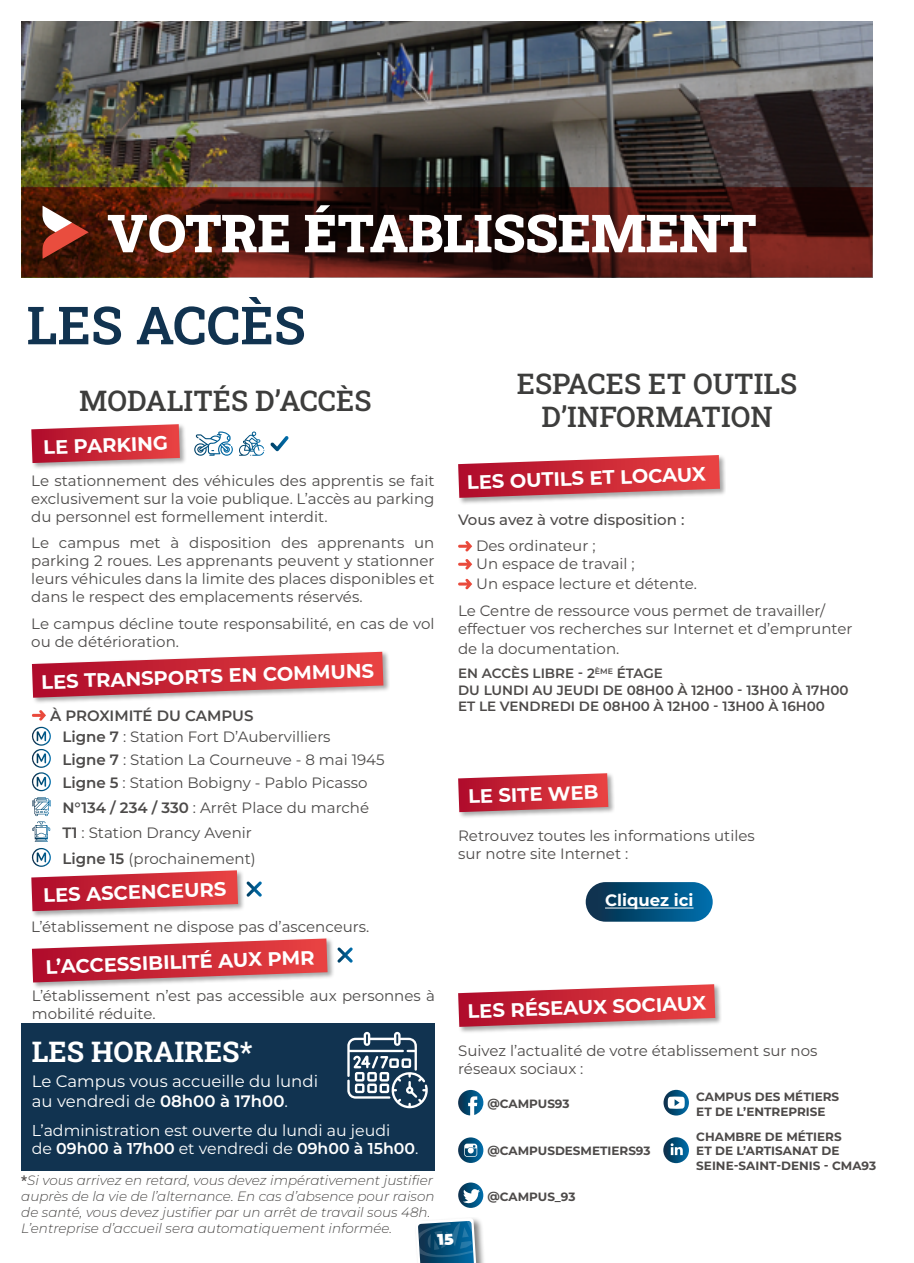
<style>
.page{position:relative;width:914px;height:1263px;background:#fff}
.page>*{position:absolute;margin:0;border:0;box-sizing:border-box;transform-origin:0 0}
.t1{font:52.5px "Roboto Slab";color:#113350}
.t2{font:28.5px/33px "Roboto Slab";color:#3d3d3c;text-align:center}
.t3{font:28.5px "Roboto Slab";color:#fff}
.t4{font:700 19.5px "Montserrat";color:#fff}
.t5{font:16.5px/19.8px "Montserrat";color:#fff}
.t6{font:700 16.5px "Montserrat";color:#fff}
.t7{font:15.75px/18.9px "Montserrat";color:#fff}
.t8{font:15px/18px "Montserrat";color:#4c4a49}
.t9{font:15px/18px "Montserrat";color:#4d4a49}
.t10{font:500 15px "Montserrat";color:#4d4a49}
.t11{font:italic 100 13.5px/16.2px "Montserrat";color:#4c4a49}
.t12{font:600 13.5px/16.2px "Montserrat";color:#4d4a49}
.t13{font:700 12px/14.4px "Montserrat";color:#4d4a49}
.s1{font-weight:600}
.s2{font-family:"Roboto Slab";font-weight:400;font-style:normal;color:#4d4a49}
</style>
<div class="page">
<img style="left:21px;top:21px;width:851px;height:166px">
<div style="left:414px;top:1217px;width:73px;height:46px;background:#000;opacity:.5"></div>
<svg style="left:21px;top:187px;width:851px;height:90px;background:#4a160f"></svg>
<svg style="left:42px;top:206px;width:47px;height:53px;background:#8c483b"></svg>
<svg style="left:108px;top:205px;width:647px;height:48px"></svg>
<div style="left:457px;top:454px;width:268px;height:51px;background:#000;opacity:.35"></div>
<svg style="left:458px;top:455px;width:261px;height:43px;background:#d0505b"></svg>
<svg style="left:458px;top:541px;width:14px;height:10px"></svg>
<svg style="left:458px;top:559px;width:14px;height:10px"></svg>
<svg style="left:458px;top:579px;width:14px;height:10px"></svg>
<div style="left:21px;top:1023px;width:414px;height:147px;background:#113350"></div>
<svg style="left:347px;top:1032px;width:80px;height:76px"></svg>
<div style="left:31px;top:937px;width:303px;height:51px;background:#000;opacity:.35"></div>
<svg style="left:32px;top:938px;width:295px;height:44px;background:#d25460"></svg>
<svg style="left:337px;top:947px;width:15px;height:15px"></svg>
<div style="left:30px;top:869px;width:215px;height:48px;background:#000;opacity:.35"></div>
<svg style="left:246px;top:881px;width:16px;height:15px"></svg>
<div style="left:457px;top:772px;width:157px;height:47px;background:#000;opacity:.35"></div>
<svg style="left:458px;top:773px;width:150px;height:39px;background:#cd414e"></svg>
<svg style="left:585px;top:882px;width:127px;height:39px;background:#07517c"></svg>
<hr style="left:604px;top:907px;width:89px;height:1px;background:#fff">
<div style="left:30px;top:423px;width:156px;height:47px;background:#000;opacity:.35"></div>
<svg style="left:31px;top:424px;width:149px;height:39px;background:#cd414e"></svg>
<svg style="left:270px;top:436px;width:18px;height:15px"></svg>
<svg style="left:194px;top:431px;width:70px;height:25px"></svg>
<div style="left:31px;top:651px;width:359px;height:54px;background:#000;opacity:.35"></div>
<svg style="left:32px;top:652px;width:351px;height:46px"></svg>
<svg style="left:32px;top:710px;width:14px;height:10px"></svg>
<svg style="left:32px;top:727px;width:19px;height:64px"></svg>
<svg style="left:31px;top:848px;width:207px;height:63px"></svg>
<svg style="left:32px;top:797px;width:19px;height:44px"></svg>
<div style="left:457px;top:983px;width:264px;height:51px;background:#000;opacity:.35"></div>
<svg style="left:458px;top:984px;width:257px;height:43px;background:#d0505c"></svg>
<svg style="left:458px;top:1090px;width:25px;height:25px"></svg>
<svg style="left:663px;top:1090px;width:25px;height:25px"></svg>
<svg style="left:663px;top:1137px;width:25px;height:26px"></svg>
<svg style="left:458px;top:1137px;width:25px;height:26px"></svg>
<svg style="left:458px;top:1182px;width:25px;height:26px"></svg>
<svg style="left:415px;top:1218px;width:63px;height:45px"></svg>
<h1 class="t1" style="left:27px;top:289px;width:280px">LES ACCÈS</h1>
<h2 class="t2" style="left:79px;top:383px;width:294px">MODALITÉS D’ACCÈS</h2>
<h3 class="t4" style="left:43px;top:433px;width:126px;rotate:-2deg">LE PARKING</h3>
<p class="t8" style="left:31px;top:471px;width:404px;text-align:justify">Le stationnement des véhicules des apprentis se fait exclusivement sur la voie publique. L’accès au parking du personnel est formellement interdit.</p>
<p class="t8" style="left:31px;top:533px;width:404px;text-align:justify">Le campus met à disposition des apprenants un parking 2 roues. Les apprenants peuvent y stationner leurs véhicules dans la limite des places disponibles et dans le respect des emplacements réservés.</p>
<p class="t8" style="left:31px;top:614px;width:404px">Le campus décline toute responsabilité, en cas de vol ou de détérioration.</p>
<h3 class="t4" style="left:41px;top:668px;width:334px;rotate:-2deg">LES TRANSPORTS EN COMMUNS</h3>
<p class="t8" style="left:62px;top:704px;width:270px;line-height:21.9px;text-indent:-12px"><span class="s1">À PROXIMITÉ DU CAMPUS<br>Ligne 7</span> : Station Fort D’Aubervilliers</p>
<p class="t8" style="left:62px;top:773px;width:306px"><span class="s1">Ligne 5</span> : Station Bobigny - Pablo Picasso</p>
<p class="t8" style="left:62px;top:750px;width:323px"><span class="s1">Ligne 7</span> : Station La Courneuve - 8 mai 1945</p>
<p class="t8" style="left:62px;top:798px;width:308px"><span class="s1">N°134 / 234 / 330</span> : Arrêt Place du marché</p>
<p class="t8" style="left:62px;top:849px;width:195px"><span class="s1">Ligne 15</span> (prochainement)</p>
<p class="t8" style="left:62px;top:823px;width:191px"><span class="s1">T1</span> : Station Drancy Avenir</p>
<h3 class="t4" style="left:43px;top:881px;width:184px;rotate:-2deg">LES ASCENCEURS</h3>
<p class="t8" style="left:31px;top:917px;width:339px">L’établissement ne dispose pas d’ascenceurs.</p>
<h3 class="t4" style="left:45px;top:952px;width:271px;rotate:-2deg">L’ACCESSIBILITÉ AUX PMR</h3>
<p class="t8" style="left:32px;top:986px;width:404px">L’établissement n’est pas accessible aux personnes à mobilité réduite.</p>
<h2 class="t3" style="left:32px;top:1032px;width:222px">LES HORAIRES*</h2>
<p class="t5" style="left:32px;top:1071px;width:287px">Le Campus vous accueille du lundi au vendredi de <span class="s1">08h00 à 17h00</span>.</p>
<p class="t7" style="left:32px;top:1120px;width:388px">L’administration est ouverte du lundi au jeudi<br>de <span class="s1">09h00 à 17h00</span> et vendredi de <span class="s1">09h00 à 15h00</span>.</p>
<p class="t11" style="left:21px;top:1171px;width:414px"><span class="s2">*</span>Si vous arrivez en retard, vous devez impérativement justifier auprès de la vie de l’alternance. En cas d’absence pour raison de santé, vous devez justifier par un arrêt de travail sous 48h.<br>L’entreprise d’accueil sera automatiquement informée.</p>
<h2 class="t2" style="left:516px;top:366px;width:282px">ESPACES ET OUTILS<br>D’INFORMATION</h2>
<h3 class="t4" style="left:466px;top:468px;width:240px;rotate:-2deg">LES OUTILS ET LOCAUX</h3>
<p class="t10" style="left:458px;top:509px;width:228px">Vous avez à votre disposition :</p>
<p class="t9" style="left:476px;top:536px;width:160px">Des ordinateur ;<br>Un espace de travail ;</p>
<p class="t9" style="left:458px;top:570px;width:368px;line-height:26.5px;text-indent:18px">Un espace lecture et détente.<br>Le Centre de ressource vous permet de travailler/</p>
<p class="t9" style="left:458px;top:618px;width:395px;line-height:19.8px">effectuer vos recherches sur Internet et d’emprunter de la documentation.</p>
<p class="t12" style="left:458px;top:665px;width:392px">EN ACCÈS LIBRE - 2<sup>ÈME</sup> ÉTAGE<br>DU LUNDI AU JEUDI DE 08H00 À 12H00 - 13H00 À 17H00<br>ET LE VENDREDI DE 08H00 À 12H00 - 13H00 À 16H00</p>
<h3 class="t4" style="left:467px;top:782px;width:132px;rotate:-2deg">LE SITE WEB</h3>
<p class="t9" style="left:458px;top:826px;width:298px">Retrouvez toutes les informations utiles sur notre site Internet :</p>
<p class="t6" style="left:604px;top:888px;width:90px">Cliquez ici</p>
<h3 class="t4" style="left:467px;top:997px;width:240px;rotate:-2deg">LES RÉSEAUX SOCIAUX</h3>
<p class="t9" style="left:458px;top:1041px;width:361px">Suivez l’actualité de votre établissement sur nos réseaux sociaux :</p>
<p class="t13" style="left:487px;top:1095px;width:83px">@CAMPUS93</p>
<p class="t13" style="left:696px;top:1089px;width:144px">CAMPUS DES MÉTIERS<br>ET DE L’ENTREPRISE</p>
<p class="t13" style="left:696px;top:1128px;width:181px">CHAMBRE DE MÉTIERS<br>ET DE L’ARTISANAT DE<br>SEINE-SAINT-DENIS - CMA93</p>
<p class="t13" style="left:487px;top:1143px;width:164px">@CAMPUSDESMETIERS93</p>
<p class="t13" style="left:487px;top:1189px;width:89px">@CAMPUS_93</p>
</div>
